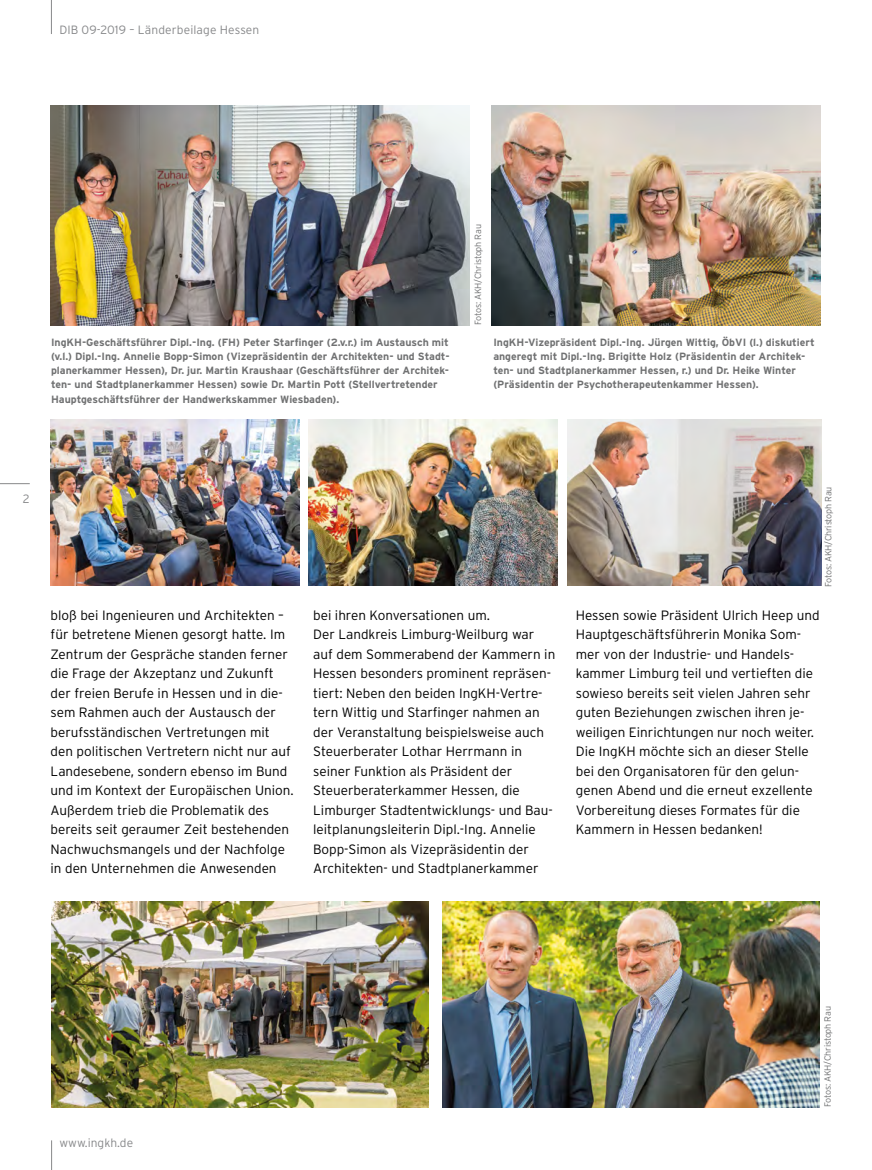
<style>
.page{position:relative;width:872px;height:1170px;background:#fff}
.page>*{position:absolute;margin:0;border:0;box-sizing:border-box;transform-origin:0 0}
.t1{font:300 13.5px/19.5px "Interstate";color:#000}
.t2{font:300 12px "Interstate";letter-spacing:.01em;color:#87888a}
.t3{font:700 10.5px/14.2px "Interstate";color:#707172}
.t4{font:300 9px "Interstate";letter-spacing:-.02em;color:#707172}
</style>
<div class="page">
<hr style="left:0;top:483px;width:30px;height:1px;background:#87888a">
<svg style="left:51px;top:1140px;width:1px;height:29px"></svg>
<hr style="left:51px;top:0;width:1px;height:34px;background:#87888a">
<img style="left:51px;top:105px;width:419px;height:220px">
<img style="left:491px;top:106px;width:330px;height:219px">
<img style="left:51px;top:419px;width:249px;height:167px">
<img style="left:309px;top:419px;width:249px;height:167px">
<img style="left:568px;top:419px;width:253px;height:167px">
<img style="left:443px;top:901px;width:376px;height:206px">
<img style="left:52px;top:901px;width:377px;height:206px">
<p class="t2" style="left:59px;top:23px;width:201px">DIB 09-2019 – Länderbeilage Hessen</p>
<p class="t4" style="left:473px;top:325px;width:102px;rotate:-90deg">Fotos: AKH/Christoph Rau</p>
<p class="t3" style="left:51px;top:335px;width:400px">IngKH-Geschäftsführer Dipl.-Ing. (FH) Peter Starfinger (2.v.r.) im Austausch mit (v.l.) Dipl.-Ing. Annelie Bopp-Simon (Vizepräsidentin der Architekten- und Stadt&shy;planerkammer Hessen), Dr. jur. Martin Kraushaar (Geschäftsführer der Architek&shy;ten- und Stadtplanerkammer Hessen) sowie Dr. Martin Pott (Stellvertretender Hauptgeschäftsführer der Handwerkskammer Wiesbaden).</p>
<p class="t3" style="left:493px;top:335px;width:323px">IngKH-Vizepräsident Dipl.-Ing. Jürgen Wittig, ÖbVI (l.) diskutiert angeregt mit Dipl.-Ing. Brigitte Holz (Präsidentin der Architek&shy;ten- und Stadtplanerkammer Hessen, r.) und Dr. Heike Winter (Präsidentin der Psychotherapeutenkammer Hessen).</p>
<p class="t2" style="left:23px;top:492px;width:8px">2</p>
<p class="t4" style="left:823px;top:587px;width:102px;rotate:-90deg">Fotos: AKH/Christoph Rau</p>
<p class="t1" style="left:51px;top:605px;width:245px">bloß bei Ingenieuren und Architekten – für betretene Mienen gesorgt hatte. Im Zentrum der Gespräche standen ferner die Frage der Akzeptanz und Zukunft der freien Berufe in Hessen und in die&shy;sem Rahmen auch der Austausch der berufsständischen Vertretungen mit den politischen Vertretern nicht nur auf Landesebene, sondern ebenso im Bund und im Kontext der Europäischen Union.<br>Außerdem trieb die Problematik des bereits seit geraumer Zeit bestehenden Nachwuchsmangels und der Nachfolge in den Unternehmen die Anwesenden</p>
<p class="t1" style="left:313px;top:605px;width:244px">bei ihren Konversationen um.<br>Der Landkreis Limburg-Weilburg war auf dem Sommerabend der Kammern in Hessen besonders prominent repräsen&shy;tiert: Neben den beiden IngKH-Vertre&shy;tern Wittig und Starfinger nahmen an der Veranstaltung beispielsweise auch Steuerberater Lothar Herrmann in seiner Funktion als Präsident der Steuerberaterkammer Hessen, die Limburger Stadtentwicklungs- und Bau&shy;leitplanungsleiterin Dipl.-Ing. Annelie Bopp-Simon als Vizepräsidentin der Architekten- und Stadtplanerkammer</p>
<p class="t1" style="left:576px;top:605px;width:245px">Hessen sowie Präsident Ulrich Heep und Hauptgeschäftsführerin Monika Som&shy;mer von der Industrie- und Handels&shy;kammer Limburg teil und vertieften die sowieso bereits seit vielen Jahren sehr guten Beziehungen zwischen ihren je&shy;weiligen Einrichtungen nur noch weiter.<br>Die IngKH möchte sich an dieser Stelle bei den Organisatoren für den gelun&shy;genen Abend und die erneut exzellente Vorbereitung dieses Formates für die Kammern in Hessen bedanken!</p>
<p class="t2" style="left:60px;top:1135px;width:75px">www.ingkh.de</p>
<p class="t4" style="left:822px;top:1106px;width:102px;rotate:-90deg">Fotos: AKH/Christoph Rau</p>
</div>
